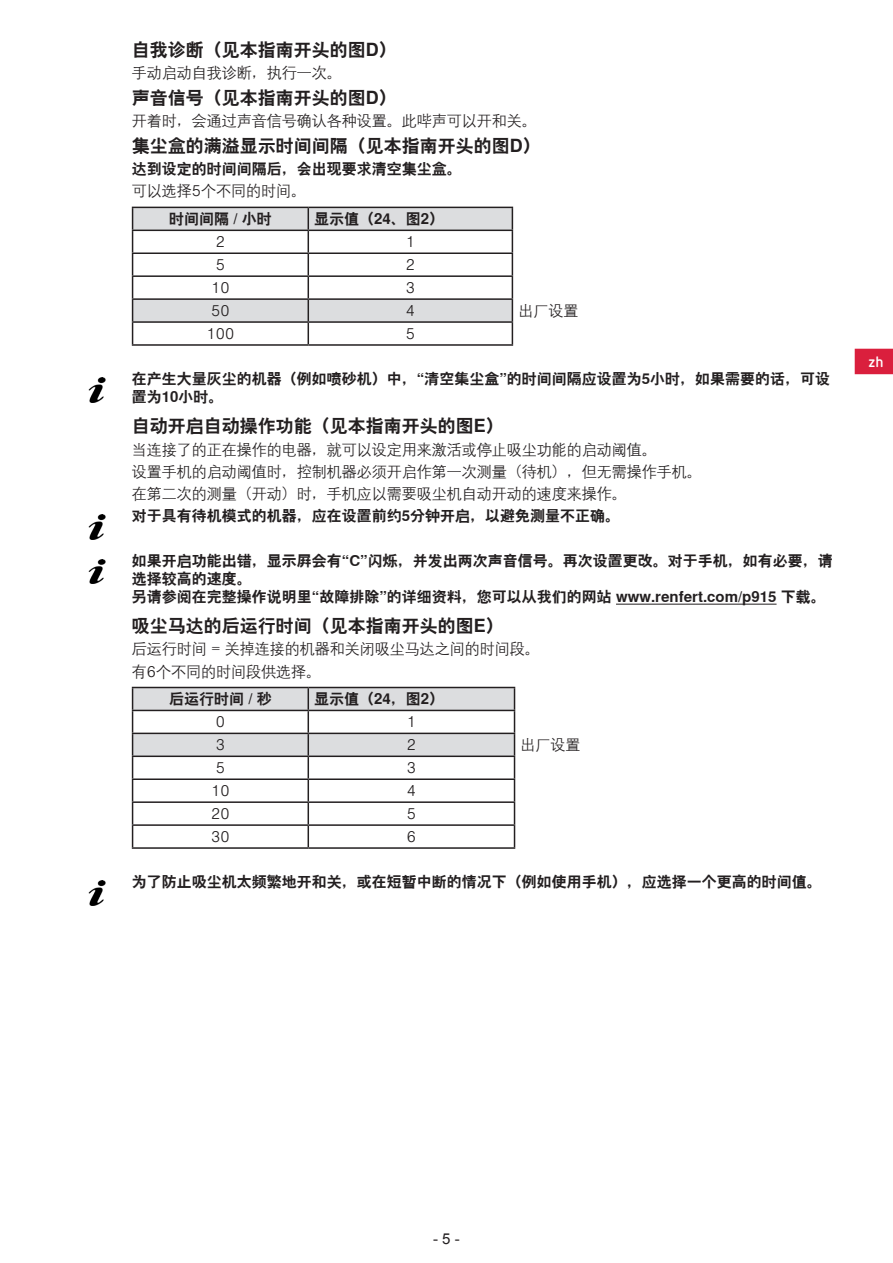
<style>
.page{position:relative;width:893px;height:1263px;background:#fff}
.page>*{position:absolute;margin:0;border:0;box-sizing:border-box;transform-origin:0 0}
.Titel_1_1_1{font:700 18px "Nimbus Sans Global";color:#231f20}
.Hinweis_mit_Symbol_7mm_hoch{font:700 15px/18px "Nimbus Sans Global J";color:#231f20}
.Fließtext{font:300 15px "Nimbus Sans Global";color:#231f20}
.Überschrift{font:700 15px "Nimbus Sans Global";color:#231f20}
.Werte{font:300 15px "Nimbus Sans Global";color:#231f20}
.Titel_1_1_1-2{font:700 15px "Nimbus Sans Global";color:#231f20}
.Bezeichnung{font:300 15px "Nimbus Sans Global";color:#231f20}
.t1{font:15px "Arial";color:#231f20}
.t2{font:700 15px "Netto Pro";color:#fff}
</style>
<div class="page">
<div style="left:855px;top:349px;width:37px;height:24px;background:#da1f3d"></div>
<div style="left:855px;top:349px;width:38px;height:25px;border:2px solid #da1f3d"></div>
<hr style="left:616px;top:604px;width:161px;height:1px;background:#231f20">
<hr style="left:132px;top:344px;width:176px;height:2px;background:#231f20">
<hr style="left:308px;top:344px;width:205px;height:2px;background:#231f20">
<svg style="left:132px;top:207px;width:381px;height:137px"></svg>
<img style="left:88px;top:377px;width:18px;height:25px">
<img style="left:88px;top:515px;width:18px;height:24px">
<img style="left:88px;top:559px;width:18px;height:25px">
<svg style="left:132px;top:687px;width:383px;height:160px"></svg>
<hr style="left:132px;top:847px;width:176px;height:2px;background:#231f20">
<hr style="left:308px;top:847px;width:207px;height:2px;background:#231f20">
<img style="left:88px;top:880px;width:18px;height:25px">
<p class="Titel_1_1_1" style="left:132px;top:35px;width:266px">自我诊断（见本指南开头的图D）</p>
<p class="Fließtext" style="left:132px;top:61px;width:211px">手动启动自我诊断，执行一次。</p>
<p class="Titel_1_1_1" style="left:132px;top:83px;width:266px">声音信号（见本指南开头的图D）</p>
<p class="Fließtext" style="left:132px;top:109px;width:406px">开着时，会通过声音信号确认各种设置。此哔声可以开和关。</p>
<p class="Titel_1_1_1" style="left:132px;top:132px;width:410px">集尘盒的满溢显示时间间隔（见本指南开头的图D）</p>
<p class="Titel_1_1_1-2" style="left:132px;top:157px;width:331px">达到设定的时间间隔后，会出现要求清空集尘盒。</p>
<p class="Fließtext" style="left:132px;top:180px;width:176px">可以选择5个不同的时间。</p>
<p class="Überschrift" style="left:169px;top:207px;width:104px">时间间隔 / 小时</p>
<p class="Überschrift" style="left:314px;top:207px;width:132px">显示值（24、图2）</p>
<p class="Werte" style="left:216px;top:230px;width:11px">2</p>
<p class="Werte" style="left:406px;top:230px;width:11px">1</p>
<p class="Werte" style="left:216px;top:253px;width:11px">5</p>
<p class="Werte" style="left:406px;top:253px;width:11px">2</p>
<p class="Werte" style="left:211px;top:276px;width:20px">10</p>
<p class="Werte" style="left:406px;top:276px;width:11px">3</p>
<p class="Werte" style="left:211px;top:299px;width:20px">50</p>
<p class="Werte" style="left:406px;top:299px;width:11px">4</p>
<p class="Bezeichnung" style="left:518px;top:299px;width:61px">出厂设置</p>
<p class="Werte" style="left:207px;top:322px;width:29px">100</p>
<p class="Werte" style="left:406px;top:322px;width:11px">5</p>
<p class="Hinweis_mit_Symbol_7mm_hoch" style="left:132px;top:370px;width:700px">在产生大量灰尘的机器（例如喷砂机）中，“清空集尘盒”的时间间隔应设置为5小时，如果需要的话，可设置为10小时。</p>
<p class="Titel_1_1_1" style="left:132px;top:412px;width:373px">自动开启自动操作功能（见本指南开头的图E）</p>
<p class="Fließtext" style="left:132px;top:438px;width:526px">当连接了的正在操作的电器，就可以设定用来激活或停止吸尘功能的启动阈值。</p>
<p class="Fließtext" style="left:132px;top:460px;width:571px">设置手机的启动阈值时，控制机器必须开启作第一次测量（待机），但无需操作手机。</p>
<p class="Fließtext" style="left:132px;top:482px;width:496px">在第二次的测量（开动）时，手机应以需要吸尘机自动开动的速度来操作。</p>
<p class="Hinweis_mit_Symbol_7mm_hoch" style="left:132px;top:507px;width:490px">对于具有待机模式的机器，应在设置前约5分钟开启，以避免测量不正确。</p>
<p class="Hinweis_mit_Symbol_7mm_hoch" style="left:132px;top:552px;width:702px">如果开启功能出错，显示屏会有“C”闪烁，并发出两次声音信号。再次设置更改。对于手机，如有必要，请选择较高的速度。<br>另请参阅在完整操作说明里“故障排除”的详细资料，您可以从我们的网站 www.renfert.com/p915 下载。</p>
<p class="Titel_1_1_1" style="left:132px;top:612px;width:373px">吸尘马达的后运行时间（见本指南开头的图E）</p>
<p class="Fließtext" style="left:132px;top:637px;width:410px">后运行时间 = 关掉连接的机器和关闭吸尘马达之间的时间段。</p>
<p class="Fließtext" style="left:132px;top:660px;width:191px">有6个不同的时间段供选择。</p>
<p class="Überschrift" style="left:169px;top:687px;width:104px">后运行时间 / 秒</p>
<p class="Überschrift" style="left:314px;top:687px;width:132px">显示值（24，图2）</p>
<p class="Werte" style="left:216px;top:710px;width:11px">0</p>
<p class="Werte" style="left:407px;top:710px;width:11px">1</p>
<p class="Werte" style="left:216px;top:733px;width:11px">3</p>
<p class="Werte" style="left:407px;top:733px;width:11px">2</p>
<p class="Bezeichnung" style="left:520px;top:733px;width:61px">出厂设置</p>
<p class="Werte" style="left:216px;top:756px;width:11px">5</p>
<p class="Werte" style="left:407px;top:756px;width:11px">3</p>
<p class="Werte" style="left:211px;top:779px;width:20px">10</p>
<p class="Werte" style="left:407px;top:779px;width:11px">4</p>
<p class="Werte" style="left:211px;top:802px;width:20px">20</p>
<p class="Werte" style="left:407px;top:802px;width:11px">5</p>
<p class="Werte" style="left:211px;top:825px;width:20px">30</p>
<p class="Werte" style="left:407px;top:825px;width:11px">6</p>
<p class="Hinweis_mit_Symbol_7mm_hoch" style="left:132px;top:873px;width:691px">为了防止吸尘机太频繁地开和关，或在短暂中断的情况下（例如使用手机），应选择一个更高的时间值。</p>
<p class="t2" style="left:868px;top:352px;width:16px">zh</p>
<p class="t1" style="left:433px;top:1229px;width:28px">- 5 -</p>
</div>
